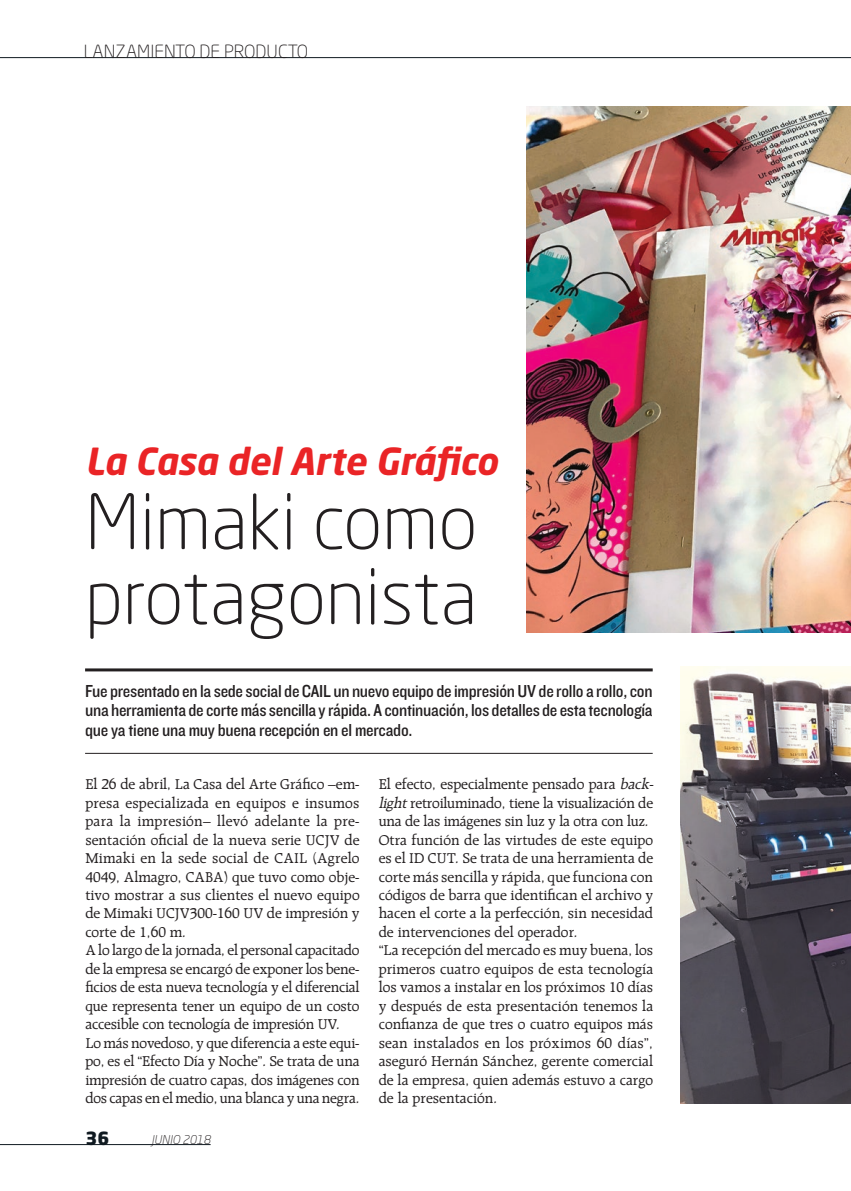
<style>
.page{position:relative;width:851px;height:1191px;background:#fff}
.page>*{position:absolute;margin:0;border:0;box-sizing:border-box;transform-origin:0 0}
.t1{font:300 75px/75px "Neo Sans Std";color:#231f20}
.t2{font:italic 700 36.9px "Neo Sans Std";color:#ea2426}
.t3{font:18px/19.5px "Knockout HTF30 Junior Welterwt";letter-spacing:-.015em;color:#231f20;text-align:justify}
.t4{font:300 18px "Neo Sans Std";color:#231f20}
.t5{font:900 18px "Neo Sans Std";color:#101a21}
.texto{font:15.3px/18.5px "Raleigh";letter-spacing:-.005em;color:#231f20;text-align:justify}
.t6{font:italic 300 12px "Neo Sans Std";color:#231f20}
.s1{font-style:italic}
</style>
<div class="page">
<hr style="left:0;top:57px;width:850px;height:1px;background:#101a21">
<hr style="left:0;top:1144px;width:210px;height:1px;background:#101a21">
<img style="left:526px;top:106px;width:324px;height:526px">
<hr style="left:85px;top:668px;width:567px;height:3px;background:#231f20">
<hr style="left:85px;top:753px;width:567px;height:1px;background:#231f20">
<img style="left:680px;top:667px;width:170px;height:436px">
<p class="t4" style="left:84px;top:40px;width:226px">LANZAMIENTO DE PRODUCTO</p>
<p class="t2" style="left:85px;top:438px;width:414px">La Casa del Arte Gráfico</p>
<p class="t1" style="left:85px;top:483px;width:394px">Mimaki como protagonista</p>
<p class="t3" style="left:85px;top:682px;width:569px">Fue presentado en la sede social de CAIL un nuevo equipo de impresión UV de rollo a rollo, con una herramienta de corte más sencilla y rápida. A continuación, los detalles de esta tecnología que ya tiene una muy buena recepción en el mercado.</p>
<p class="texto" style="left:85px;top:775px;width:276px">El 26 de abril, La Casa del Arte Gráfico –em&shy;presa especializada en equipos e insumos para la impresión– llevó adelante la pre&shy;sentación oficial de la nueva serie UCJV de Mimaki en la sede social de CAIL (Agrelo 4049, Almagro, CABA) que tuvo como obje&shy;tivo mostrar a sus clientes el nuevo equipo de Mimaki UCJV300-160 UV de impresión y corte de 1,60 m.</p>
<p class="texto" style="left:85px;top:941px;width:275px">A lo largo de la jornada, el personal capacitado de la empresa se encargó de exponer los bene&shy;ficios de esta nueva tecnología y el diferencial que representa tener un equipo de un costo accesible con tecnología de impresión UV.</p>
<p class="texto" style="left:85px;top:1033px;width:275px">Lo más novedoso, y que diferencia a este equi&shy;po, es el “Efecto Día y Noche”. Se trata de una impresión de cuatro capas, dos imágenes con dos capas en el medio, una blanca y una negra.</p>
<p class="texto" style="left:378px;top:775px;width:279px;text-align:left">El efecto, especialmente pensado para <span class="s1">back&shy;light</span>retroiluminado, tiene la visualización de una de las imágenes sin luz y la otra con luz.</p>
<p class="texto" style="left:378px;top:830px;width:276px">Otra función de las virtudes de este equipo es el ID CUT. Se trata de una herramienta de corte más sencilla y rápida, que funciona con códigos de barra que identifican el archivo y hacen el corte a la perfección, sin necesidad de intervenciones del operador.</p>
<p class="texto" style="left:378px;top:941px;width:276px">“La recepción del mercado es muy buena, los primeros cuatro equipos de esta tecnología los vamos a instalar en los próximos 10 días y después de esta presentación tenemos la confianza de que tres o cuatro equipos más sean instalados en los próximos 60 días”, aseguró Hernán Sánchez, gerente comercial de la empresa, quien además estuvo a cargo de la presentación.</p>
<p class="t5" style="left:85px;top:1126px;width:25px">36</p>
<p class="t6" style="left:151px;top:1133px;width:60px">JUNIO 2018</p>
</div>
